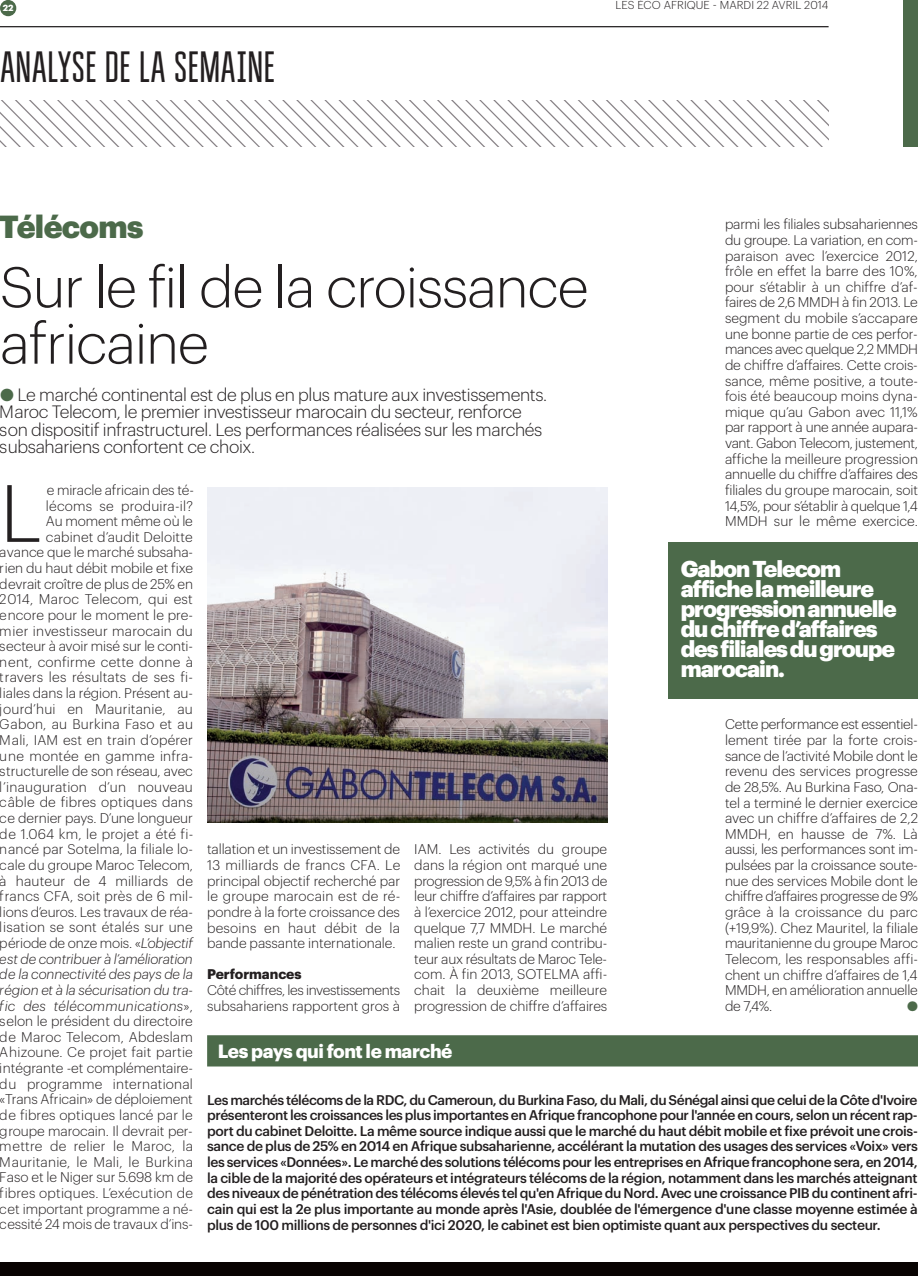
<style>
.page{position:relative;width:918px;height:1276px;background:#fff}
.page>*{position:absolute;margin:0;border:0;box-sizing:border-box;transform-origin:0 0}
.t1{font:300 79.25px "Graphik";color:#231f20}
.t2{font:300 56.25px/56.2px "Graphik";letter-spacing:-.02em;color:#231f20}
.t3{font:43.75px "Bravo RG";letter-spacing:.005em;color:#231f20}
.t4{font:900 31.25px "Graphik";letter-spacing:-.02em;color:#4c6a4a}
.t5{font:900 22.5px/20px "Graphik";letter-spacing:-.045em;color:#fff}
.t6{font:700 18.75px "Graphik";letter-spacing:-.025em;color:#fff}
.t7{font:300 17.5px/17.5px "Graphik";letter-spacing:-.02em;color:#231f20}
.t8{font:300 13.75px/15.6px "Graphik";color:#231f20;text-align:justify}
.t9{font:500 13.75px/15.6px "Graphik";letter-spacing:-.025em;color:#231f20;text-align:justify}
.t10{font:300 13.75px/15.6px "Graphik";letter-spacing:-.02em;color:#231f20}
.t11{font:700 13.75px "Graphik";letter-spacing:-.005em;color:#231f20}
.t12{font:13.75px "Zapf Dingbats";color:#4c6a4a}
.t13{font:300 11.25px "Graphik";letter-spacing:.005em;color:#231f20}
.t14{font:700 8.75px "Graphik";color:#fff}
.s1{color:#4c6a4a}
.s2{font-style:italic}
</style>
<div class="page">
<img style="left:207px;top:488px;width:400px;height:334px">
<img style="left:0;top:100px;width:828px;height:47px">
<div style="left:904px;top:0;width:14px;height:147px;background:#4c6a4a"></div>
<div style="left:0;top:1262px;width:918px;height:14px;background:#080302"></div>
<hr style="left:0;top:26px;width:828px;height:1px;background:#231f20">
<div style="left:0;top:0;width:16px;height:16px;background:#4c6a4a;border-radius:50%"></div>
<div style="left:207px;top:1035px;width:711px;height:31px;background:#4c6a4a"></div>
<div style="left:668px;top:542px;width:250px;height:156px;background:#4c6a4a"></div>
<p class="t14" style="left:3px;top:4px;width:12px">22</p>
<h3 class="t3" style="left:0;top:51px;width:277px">ANALYSE DE LA SEMAINE</h3>
<p class="t13" style="left:615px;top:1px;width:214px">LES ÉCO AFRIQUE - MARDI 22 AVRIL 2014</p>
<h3 class="t4" style="left:0;top:209px;width:145px">Télécoms</h3>
<p class="t8" style="left:725px;top:217px;width:195px">parmi les filiales subsahariennes du groupe. La variation, en com&shy;paraison avec l’exercice 2012, frôle en effet la barre des 10%, pour s’établir à un chiffre d’af&shy;faires de 2,6 MMDH à fin 2013. Le segment du mobile s’accapare une bonne partie de ces perfor&shy;mances avec quelque 2,2 MMDH de chiffre d’affaires. Cette crois&shy;sance, même positive, a toute&shy;fois été beaucoup moins dyna&shy;mique qu’au Gabon avec 11,1% par rapport à une année aupara&shy;vant. Gabon Telecom, justement, affiche la meilleure progression annuelle du chiffre d’affaires des filiales du groupe marocain, soit 14,5%, pour s’établir à quelque 1,4<br>MMDH sur le même exercice.</p>
<h2 class="t2" style="left:0;top:263px;width:590px">Sur le fil de la croissance africaine</h2>
<p class="t7" style="left:0;top:387px;width:549px"><span class="s1">●</span> Le marché continental est de plus en plus mature aux investissements.<br>Maroc Telecom, le premier investisseur marocain du secteur, renforce son dispositif infrastructurel. Les performances réalisées sur les marchés subsahariens confortent ce choix.</p>
<p class="t8" style="left:0;top:483px;width:195px;text-align:right">e miracle africain des té&shy;lécoms se produira-il?<br>Au moment même où le cabinet d’audit Deloitte avance que le marché subsaha&shy;rien du haut débit mobile et fixe devrait croître de plus de 25% en<br>2014, Maroc Telecom, qui est encore pour le moment le pre&shy;mier investisseur marocain du secteur à avoir misé sur le conti&shy;nent, confirme cette donne à travers les résultats de ses fi&shy;liales dans la région. Présent au&shy;jourd’hui en Mauritanie, au<br>Gabon, au Burkina Faso et au<br>Mali, IAM est en train d’opérer une montée en gamme infra&shy;structurelle de son réseau, avec l’inauguration d’un nouveau câble de fibres optiques dans ce dernier pays. D’une longueur de 1.064 km, le projet a été fi&shy;nancé par Sotelma, la filiale lo&shy;cale du groupe Maroc Telecom, à hauteur de 4 milliards de francs CFA, soit près de 6 mil&shy;lions d’euros. Les travaux de réa&shy;lisation se sont étalés sur une période de onze mois. «<span class="s2">L’objectif est de contribuer à l’amélioration de la connectivité des pays de la région et à la sécurisation du tra&shy;fic des télécommunications</span>», selon le président du directoire de Maroc Telecom, Abdeslam<br>Ahizoune. Ce projet fait partie intégrante -et complémentaire&shy;du programme international «Trans Africain» de déploiement de fibres optiques lancé par le groupe marocain. Il devrait per&shy;mettre de relier le Maroc, la<br>Mauritanie, le Mali, le Burkina<br>Faso et le Niger sur 5.698 km de fibres optiques. L’exécution de cet important programme a né&shy;cessité 24 mois de travaux d’ins-</p>
<h1 class="t1" style="left:0;top:481px;width:44px">L</h1>
<h3 class="t5" style="left:681px;top:559px;width:218px">Gabon Telecom affiche la meilleure progression annuelle du chiffre d’affaires des filiales du groupe marocain.</h3>
<p class="t8" style="left:725px;top:717px;width:195px">Cette performance est essentiel&shy;lement tirée par la forte crois&shy;sance de l’activité Mobile dont le revenu des services progresse de 28,5%. Au Burkina Faso, Ona&shy;tel a terminé le dernier exercice avec un chiffre d’affaires de 2,2<br>MMDH, en hausse de 7%. Là aussi, les performances sont im&shy;pulsées par la croissance soute&shy;nue des services Mobile dont le chiffre d’affaires progresse de 9% grâce à la croissance du parc (+19,9%). Chez Mauritel, la filiale mauritanienne du groupe Maroc Telecom, les responsables affi&shy;chent un chiffre d’affaires de 1,4<br>MMDH, en amélioration annuelle de 7,4%.</p>
<p class="t8" style="left:414px;top:842px;width:195px">IAM. Les activités du groupe dans la région ont marqué une progression de 9,5% à fin 2013 de leur chiffre d’affaires par rapport à l’exercice 2012, pour atteindre quelque 7,7 MMDH. Le marché malien reste un grand contribu&shy;teur aux résultats de Maroc Tele&shy;com. À fin 2013, SOTELMA affi&shy;chait la deuxième meilleure progression de chiffre d’affaires</p>
<p class="t8" style="left:207px;top:842px;width:195px">tallation et un investissement de 13 milliards de francs CFA. Le principal objectif recherché par le groupe marocain est de ré&shy;pondre à la forte croissance des besoins en haut débit de la bande passante internationale.</p>
<p class="t11" style="left:207px;top:968px;width:96px">Performances</p>
<p class="t10" style="left:207px;top:983px;width:195px">Côté chiffres, les investissements subsahariens rapportent gros à</p>
<p class="t12" style="left:907px;top:999px;width:12px">●</p>
<h3 class="t6" style="left:218px;top:1042px;width:236px">Les pays qui font le marché</h3>
<p class="t9" style="left:207px;top:1092px;width:712px">Les marchés télécoms de la RDC, du Cameroun, du Burkina Faso, du Mali, du Sénégal ainsi que celui de la Côte d'Ivoire présenteront les croissances les plus importantes en Afrique francophone pour l'année en cours, selon un récent rap&shy;port du cabinet Deloitte. La même source indique aussi que le marché du haut débit mobile et fixe prévoit une crois&shy;sance de plus de 25% en 2014 en Afrique subsaharienne, accélérant la mutation des usages des services «Voix» vers les services «Données». Le marché des solutions télécoms pour les entreprises en Afrique francophone sera, en 2014, la cible de la majorité des opérateurs et intégrateurs télécoms de la région, notamment dans les marchés atteignant des niveaux de pénétration des télécoms élevés tel qu'en Afrique du Nord. Avec une croissance PIB du continent afri&shy;cain qui est la 2e plus importante au monde après l'Asie, doublée de l'émergence d'une classe moyenne estimée à plus de 100 millions de personnes d'ici 2020, le cabinet est bien optimiste quant aux perspectives du secteur.</p>
</div>
